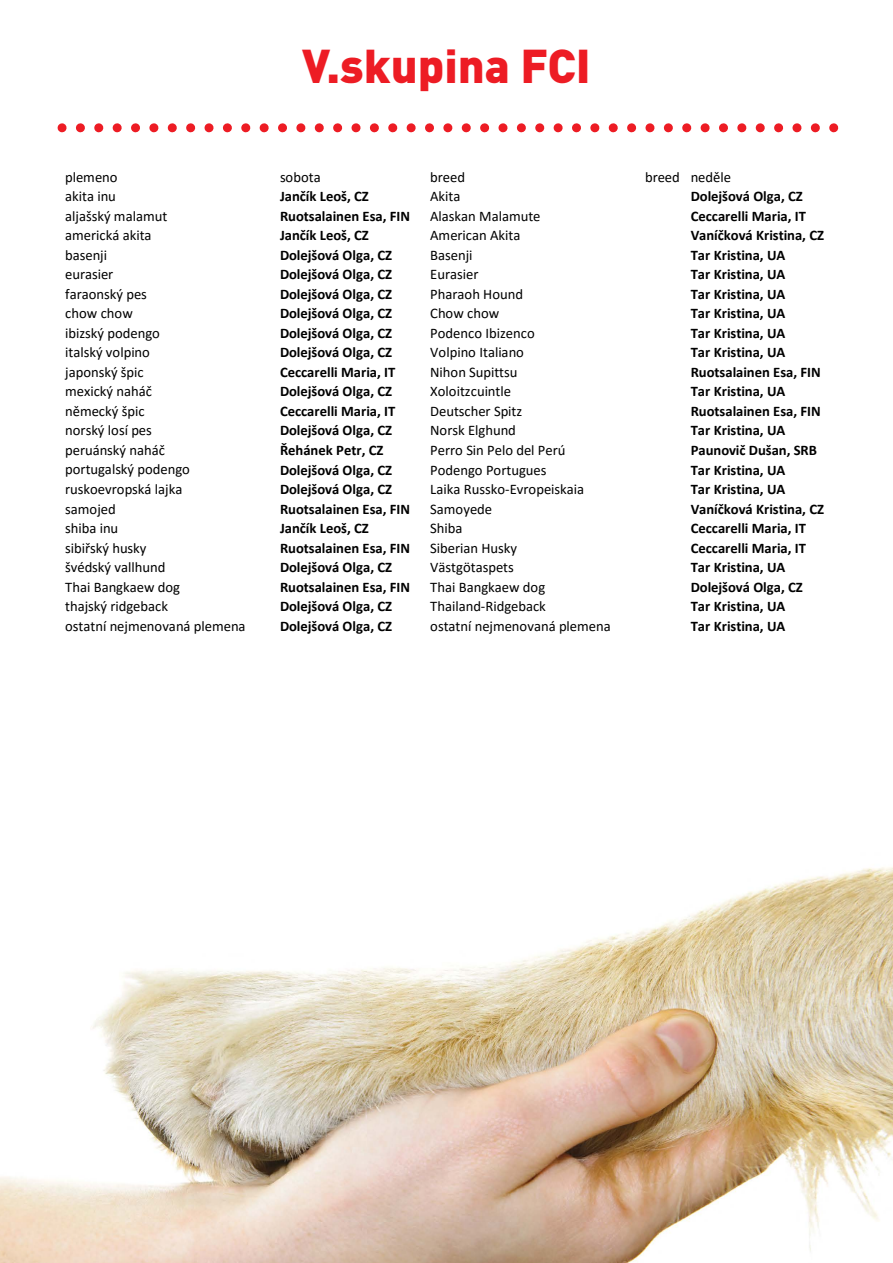
<style>
.page{position:relative;width:893px;height:1263px;background:#fff}
.page>*{position:absolute;margin:0;border:0;box-sizing:border-box;transform-origin:0 0}
.t1{font:900 46.8px "DIN Pro";color:#ed1c24}
.t2{font:700 14.7px "Calibri";color:#000}
.t3{font:14.7px "Calibri";color:#000}
</style>
<div class="page">
<img style="left:0;top:867px;width:893px;height:396px">
<svg style="left:80px;top:123px;width:740px;height:9px"></svg>
<h1 class="t1" style="left:302px;top:34px;width:290px">V.skupina FCI</h1>
<p class="t3" style="left:65px;top:167px;width:54px">plemeno</p>
<p class="t3" style="left:280px;top:167px;width:42px">sobota</p>
<p class="t3" style="left:430px;top:167px;width:36px">breed</p>
<p class="t3" style="left:645px;top:167px;width:87px">breed neděle</p>
<p class="t3" style="left:65px;top:186px;width:52px">akita inu</p>
<p class="t2" style="left:280px;top:186px;width:90px">Jančík Leoš, CZ</p>
<p class="t3" style="left:430px;top:186px;width:32px">Akita</p>
<p class="t2" style="left:691px;top:186px;width:114px">Dolejšová Olga, CZ</p>
<p class="t3" style="left:65px;top:206px;width:104px">aljašský malamut</p>
<p class="t2" style="left:280px;top:206px;width:132px">Ruotsalainen Esa, FIN</p>
<p class="t3" style="left:430px;top:206px;width:112px">Alaskan Malamute</p>
<p class="t2" style="left:691px;top:206px;width:117px">Ceccarelli Maria, IT</p>
<p class="t3" style="left:65px;top:225px;width:88px">americká akita</p>
<p class="t2" style="left:280px;top:225px;width:90px">Jančík Leoš, CZ</p>
<p class="t3" style="left:430px;top:225px;width:92px">American Akita</p>
<p class="t2" style="left:691px;top:225px;width:135px">Vaníčková Kristina, CZ</p>
<p class="t3" style="left:65px;top:245px;width:43px">basenji</p>
<p class="t2" style="left:280px;top:245px;width:114px">Dolejšová Olga, CZ</p>
<p class="t3" style="left:430px;top:245px;width:44px">Basenji</p>
<p class="t2" style="left:691px;top:245px;width:96px">Tar Kristina, UA</p>
<p class="t3" style="left:65px;top:264px;width:50px">eurasier</p>
<p class="t2" style="left:280px;top:264px;width:114px">Dolejšová Olga, CZ</p>
<p class="t3" style="left:430px;top:264px;width:50px">Eurasier</p>
<p class="t2" style="left:691px;top:264px;width:96px">Tar Kristina, UA</p>
<p class="t3" style="left:65px;top:284px;width:83px">faraonský pes</p>
<p class="t2" style="left:280px;top:284px;width:114px">Dolejšová Olga, CZ</p>
<p class="t3" style="left:430px;top:284px;width:94px">Pharaoh Hound</p>
<p class="t2" style="left:691px;top:284px;width:96px">Tar Kristina, UA</p>
<p class="t3" style="left:65px;top:303px;width:69px">chow chow</p>
<p class="t2" style="left:280px;top:303px;width:114px">Dolejšová Olga, CZ</p>
<p class="t3" style="left:430px;top:303px;width:71px">Chow chow</p>
<p class="t2" style="left:691px;top:303px;width:96px">Tar Kristina, UA</p>
<p class="t3" style="left:65px;top:323px;width:96px">ibizský podengo</p>
<p class="t2" style="left:280px;top:323px;width:114px">Dolejšová Olga, CZ</p>
<p class="t3" style="left:430px;top:323px;width:106px">Podenco Ibizenco</p>
<p class="t2" style="left:691px;top:323px;width:96px">Tar Kristina, UA</p>
<p class="t3" style="left:65px;top:342px;width:86px">italský volpino</p>
<p class="t2" style="left:280px;top:342px;width:114px">Dolejšová Olga, CZ</p>
<p class="t3" style="left:430px;top:342px;width:95px">Volpino Italiano</p>
<p class="t2" style="left:691px;top:342px;width:96px">Tar Kristina, UA</p>
<p class="t3" style="left:65px;top:362px;width:80px">japonský špic</p>
<p class="t2" style="left:280px;top:362px;width:117px">Ceccarelli Maria, IT</p>
<p class="t3" style="left:430px;top:362px;width:89px">Nihon Supittsu</p>
<p class="t2" style="left:691px;top:362px;width:132px">Ruotsalainen Esa, FIN</p>
<p class="t3" style="left:65px;top:381px;width:88px">mexický naháč</p>
<p class="t2" style="left:280px;top:381px;width:114px">Dolejšová Olga, CZ</p>
<p class="t3" style="left:430px;top:381px;width:82px">Xoloitzcuintle</p>
<p class="t2" style="left:691px;top:381px;width:96px">Tar Kristina, UA</p>
<p class="t3" style="left:65px;top:401px;width:81px">německý špic</p>
<p class="t2" style="left:280px;top:401px;width:117px">Ceccarelli Maria, IT</p>
<p class="t3" style="left:430px;top:401px;width:94px">Deutscher Spitz</p>
<p class="t2" style="left:691px;top:401px;width:132px">Ruotsalainen Esa, FIN</p>
<p class="t3" style="left:65px;top:420px;width:88px">norský losí pes</p>
<p class="t2" style="left:280px;top:420px;width:114px">Dolejšová Olga, CZ</p>
<p class="t3" style="left:430px;top:420px;width:87px">Norsk Elghund</p>
<p class="t2" style="left:691px;top:420px;width:96px">Tar Kristina, UA</p>
<p class="t3" style="left:65px;top:440px;width:101px">peruánský naháč</p>
<p class="t2" style="left:280px;top:440px;width:105px">Řehánek Petr, CZ</p>
<p class="t3" style="left:430px;top:440px;width:137px">Perro Sin Pelo del Perú</p>
<p class="t2" style="left:691px;top:440px;width:128px">Paunovič Dušan, SRB</p>
<p class="t3" style="left:65px;top:459px;width:126px">portugalský podengo</p>
<p class="t2" style="left:280px;top:459px;width:114px">Dolejšová Olga, CZ</p>
<p class="t3" style="left:430px;top:459px;width:118px">Podengo Portugues</p>
<p class="t2" style="left:691px;top:459px;width:96px">Tar Kristina, UA</p>
<p class="t3" style="left:65px;top:479px;width:119px">ruskoevropská lajka</p>
<p class="t2" style="left:280px;top:479px;width:114px">Dolejšová Olga, CZ</p>
<p class="t3" style="left:430px;top:479px;width:155px">Laika Russko-Evropeiskaia</p>
<p class="t2" style="left:691px;top:479px;width:96px">Tar Kristina, UA</p>
<p class="t3" style="left:65px;top:498px;width:52px">samojed</p>
<p class="t2" style="left:280px;top:498px;width:132px">Ruotsalainen Esa, FIN</p>
<p class="t3" style="left:430px;top:498px;width:63px">Samoyede</p>
<p class="t2" style="left:691px;top:498px;width:135px">Vaníčková Kristina, CZ</p>
<p class="t3" style="left:65px;top:518px;width:55px">shiba inu</p>
<p class="t2" style="left:280px;top:518px;width:90px">Jančík Leoš, CZ</p>
<p class="t3" style="left:430px;top:518px;width:34px">Shiba</p>
<p class="t2" style="left:691px;top:518px;width:117px">Ceccarelli Maria, IT</p>
<p class="t3" style="left:65px;top:537px;width:83px">sibiřský husky</p>
<p class="t2" style="left:280px;top:537px;width:132px">Ruotsalainen Esa, FIN</p>
<p class="t3" style="left:430px;top:537px;width:88px">Siberian Husky</p>
<p class="t2" style="left:691px;top:537px;width:117px">Ceccarelli Maria, IT</p>
<p class="t3" style="left:65px;top:557px;width:102px">švédský vallhund</p>
<p class="t2" style="left:280px;top:557px;width:114px">Dolejšová Olga, CZ</p>
<p class="t3" style="left:430px;top:557px;width:85px">Västgötaspets</p>
<p class="t2" style="left:691px;top:557px;width:96px">Tar Kristina, UA</p>
<p class="t3" style="left:65px;top:576px;width:116px">Thai Bangkaew dog</p>
<p class="t2" style="left:280px;top:576px;width:132px">Ruotsalainen Esa, FIN</p>
<p class="t3" style="left:430px;top:576px;width:116px">Thai Bangkaew dog</p>
<p class="t2" style="left:691px;top:576px;width:114px">Dolejšová Olga, CZ</p>
<p class="t3" style="left:65px;top:596px;width:104px">thajský ridgeback</p>
<p class="t2" style="left:280px;top:596px;width:114px">Dolejšová Olga, CZ</p>
<p class="t3" style="left:430px;top:596px;width:117px">Thailand-Ridgeback</p>
<p class="t2" style="left:691px;top:596px;width:96px">Tar Kristina, UA</p>
<p class="t3" style="left:65px;top:615px;width:182px">ostatní nejmenovaná plemena</p>
<p class="t2" style="left:280px;top:615px;width:114px">Dolejšová Olga, CZ</p>
<p class="t3" style="left:430px;top:615px;width:182px">ostatní nejmenovaná plemena</p>
<p class="t2" style="left:691px;top:615px;width:96px">Tar Kristina, UA</p>
</div>
